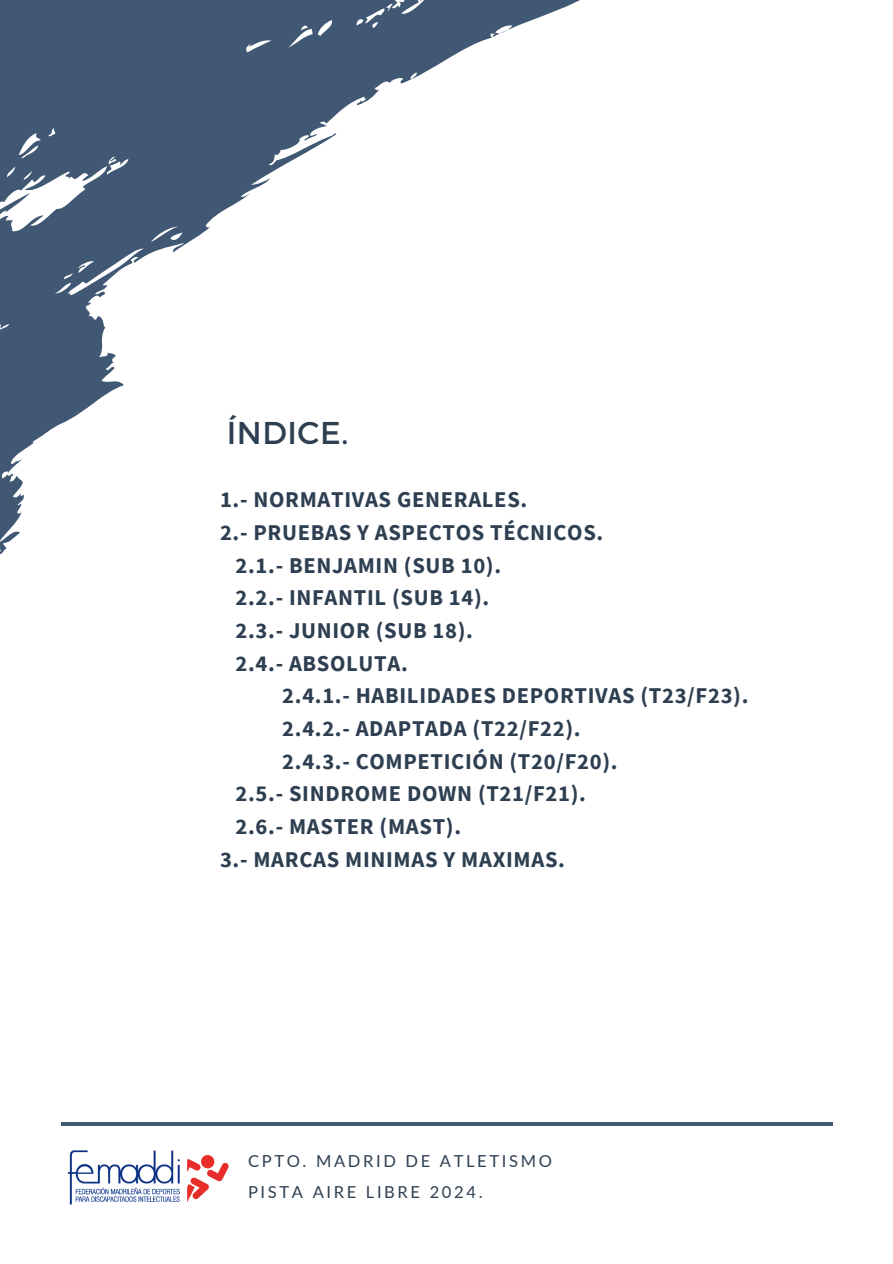
<style>
.page{position:relative;width:893px;height:1264px;background:#fff}
.page>*{position:absolute;margin:0;border:0;box-sizing:border-box;transform-origin:0 0}
.t1{font:31.5px "Montserrat";letter-spacing:.02em;color:#2e3f52}
.t2{font:700 22.5px "Source Sans Pro";letter-spacing:.03em;color:#2e3f52}
.t3{font:16.5px "Lato";letter-spacing:.16em;color:#2e3f52}
</style>
<div class="page">
<svg style="left:0;top:0;width:580px;height:555px"></svg>
<hr style="left:62px;top:1122px;width:770px;height:3px;background:#405873">
<img style="left:67px;top:1150px;width:162px;height:55px">
<h1 class="t1" style="left:227px;top:412px;width:123px">ÍNDICE.</h1>
<p class="t2" style="left:220px;top:485px;width:309px">1.- NORMATIVAS GENERALES.</p>
<p class="t2" style="left:220px;top:518px;width:385px">2.- PRUEBAS Y ASPECTOS TÉCNICOS.</p>
<p class="t2" style="left:235px;top:550px;width:267px">2.1.- BENJAMIN (SUB 10).</p>
<p class="t2" style="left:235px;top:583px;width:255px">2.2.- INFANTIL (SUB 14).</p>
<p class="t2" style="left:235px;top:616px;width:239px">2.3.- JUNIOR (SUB 18).</p>
<p class="t2" style="left:235px;top:648px;width:174px">2.4.- ABSOLUTA.</p>
<p class="t2" style="left:282px;top:681px;width:467px">2.4.1.- HABILIDADES DEPORTIVAS (T23/F23).</p>
<p class="t2" style="left:282px;top:713px;width:300px">2.4.2.- ADAPTADA (T22/F22).</p>
<p class="t2" style="left:282px;top:746px;width:337px">2.4.3.- COMPETICIÓN (T20/F20).</p>
<p class="t2" style="left:235px;top:779px;width:352px">2.5.- SINDROME DOWN (T21/F21).</p>
<p class="t2" style="left:235px;top:811px;width:227px">2.6.- MASTER (MAST).</p>
<p class="t2" style="left:220px;top:844px;width:346px">3.- MARCAS MINIMAS Y MAXIMAS.</p>
<p class="t3" style="left:248px;top:1150px;width:305px">CPTO. MADRID DE ATLETISMO</p>
<p class="t3" style="left:248px;top:1181px;width:236px">PISTA AIRE LIBRE 2024.</p>
</div>
